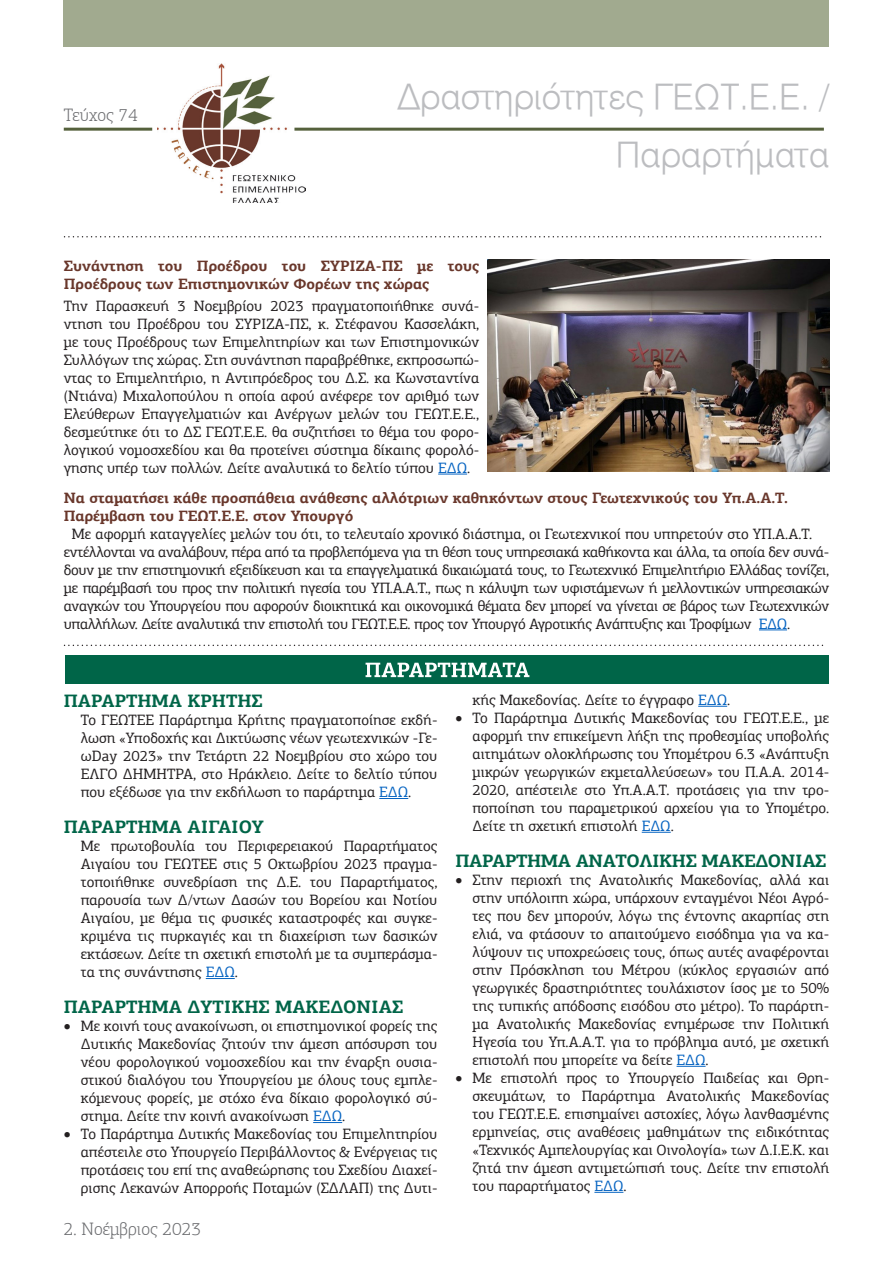
<style>
.page{position:relative;width:893px;height:1263px;background:#fff}
.page>*{position:absolute;margin:0;border:0;box-sizing:border-box;transform-origin:0 0}
.t1{font:34.5px "UN Helvetica Light Normal";color:#bcbdc0}
.t2{font:700 18px "PF Agora Slab Pro";color:#006548}
.t3{font:700 18px "PF Agora Slab Pro";letter-spacing:-.02em;color:#006548}
.t4{font:300 18px "PF Agora Slab Pro";color:#6c6d70}
.t5{font:15px/18px "PF Agora Slab Pro";color:#231f20;text-align:justify}
.t6{font:700 15px/18px "PF Agora Slab Pro";color:#69372b}
.s1{color:#0563c1}
</style>
<div class="page">
<img style="left:157px;top:64px;width:148px;height:139px">
<hr style="left:64px;top:128px;width:88px;height:3px;background:#55613c">
<hr style="left:294px;top:128px;width:530px;height:3px;background:#55613c">
<div style="left:64px;top:0;width:765px;height:47px;background:#a1aa8f"></div>
<svg style="left:65px;top:236px;width:756px;height:1px"></svg>
<svg style="left:65px;top:645px;width:758px;height:1px"></svg>
<div style="left:65px;top:655px;width:764px;height:29px;background:#006548"></div>
<svg style="left:366px;top:663px;width:163px;height:14px"></svg>
<svg style="left:438px;top:474px;width:29px;height:1px"></svg>
<svg style="left:379px;top:798px;width:29px;height:1px"></svg>
<svg style="left:206px;top:978px;width:29px;height:1px"></svg>
<svg style="left:313px;top:1122px;width:29px;height:1px"></svg>
<svg style="left:698px;top:706px;width:29px;height:1px"></svg>
<svg style="left:642px;top:832px;width:29px;height:1px"></svg>
<svg style="left:677px;top:1066px;width:29px;height:1px"></svg>
<svg style="left:594px;top:1192px;width:29px;height:1px"></svg>
<img style="left:488px;top:259px;width:341px;height:213px">
<svg style="left:759px;top:629px;width:28px;height:1px"></svg>
<p class="t4" style="left:64px;top:105px;width:76px">Τεύχος 74</p>
<p class="t1" style="left:397px;top:77px;width:433px">Δραστηριότητες ΓΕΩΤ.Ε.Ε. /</p>
<p class="t1" style="left:616px;top:136px;width:215px">Παραρτήματα</p>
<p class="t6" style="left:64px;top:256px;width:417px">Συνάντηση του Προέδρου του ΣΥΡΙΖΑ-ΠΣ με τους<br>Προέδρους των Επιστημονικών Φορέων της χώρας</p>
<p class="t5" style="left:64px;top:297px;width:417px">Την Παρασκευή 3 Νοεμβρίου 2023 πραγματοποιήθηκε συνά&shy;ντηση του Προέδρου του ΣΥΡΙΖΑ-ΠΣ, κ. Στέφανου Κασσελάκη, με τους Προέδρους των Επιμελητηρίων και των Επιστημονικών Συλλόγων της χώρας. Στη συνάντηση παραβρέθηκε, εκπροσωπώ&shy;ντας το Επιμελητήριο, η Αντιπρόεδρος του Δ.Σ. κα Κωνσταντίνα (Ντιάνα) Μιχαλοπούλου η οποία αφού ανέφερε τον αριθμό των Ελεύθερων Επαγγελματιών και Ανέργων μελών του ΓΕΩΤ.Ε.Ε., δεσμεύτηκε ότι το ΔΣ ΓΕΩΤ.Ε.Ε. θα συζητήσει το θέμα του φορο&shy;λογικού νομοσχεδίου και θα προτείνει σύστημα δίκαιης φορολό&shy;γησης υπέρ των πολλών. Δείτε αναλυτικά το δελτίο τύπου <span class="s1">ΕΔΩ</span>.</p>
<p class="t6" style="left:64px;top:488px;width:726px">Να σταματήσει κάθε προσπάθεια ανάθεσης αλλότριων καθηκόντων στους Γεωτεχνικούς του Υπ.Α.Α.Τ.</p>
<p class="t6" style="left:64px;top:506px;width:291px">Παρέμβαση του ΓΕΩΤ.Ε.Ε. στον Υπουργό</p>
<p class="t5" style="left:72px;top:525px;width:742px">Με αφορμή καταγγελίες μελών του ότι, το τελευταίο χρονικό διάστημα, οι Γεωτεχνικοί που υπηρετούν στο ΥΠ.Α.Α.Τ.</p>
<p class="t5" style="left:64px;top:543px;width:767px">εντέλλονται να αναλάβουν, πέρα από τα προβλεπόμενα για τη θέση τους υπηρεσιακά καθήκοντα και άλλα, τα οποία δεν συνά&shy;δουν με την επιστημονική εξειδίκευση και τα επαγγελματικά δικαιώματά τους, το Γεωτεχνικό Επιμελητήριο Ελλάδας τονίζει, με παρέμβασή του προς την πολιτική ηγεσία του ΥΠ.Α.Α.Τ., πως η κάλυψη των υφιστάμενων ή μελλοντικών υπηρεσιακών αναγκών του Υπουργείου που αφορούν διοικητικά και οικονομικά θέματα δεν μπορεί να γίνεται σε βάρος των Γεωτεχνικών υπαλλήλων. Δείτε αναλυτικά την επιστολή του ΓΕΩΤ.Ε.Ε. προς τον Υπουργό Αγροτικής Ανάπτυξης και Τροφίμων <span class="s1">ΕΔΩ</span>.</p>
<p class="t2" style="left:64px;top:690px;width:200px">ΠΑΡΑΡΤΗΜΑ ΚΡΗΤΗΣ</p>
<p class="t5" style="left:81px;top:711px;width:358px">Το ΓΕΩΤΕΕ Παράρτημα Κρήτης πραγματοποίησε εκδή&shy;λωση «Υποδοχής και Δικτύωσης νέων γεωτεχνικών -Γε&shy;ωDay 2023» την Τετάρτη 22 Νοεμβρίου στο χώρο του ΕΛΓΟ ΔΗΜΗΤΡΑ, στο Ηράκλειο. Δείτε το δελτίο τύπου που εξέδωσε για την εκδήλωση το παράρτημα <span class="s1">ΕΔΩ</span>.</p>
<p class="t2" style="left:64px;top:816px;width:201px">ΠΑΡΑΡΤΗΜΑ ΑΙΓΑΙΟΥ</p>
<p class="t5" style="left:81px;top:837px;width:358px">Με πρωτοβουλία του Περιφερειακού Παραρτήματος Αιγαίου του ΓΕΩΤΕΕ στις 5 Οκτωβρίου 2023 πραγμα&shy;τοποιήθηκε συνεδρίαση της Δ.Ε. του Παραρτήματος, παρουσία των Δ/ντων Δασών του Βορείου και Νοτίου Αιγαίου, με θέμα τις φυσικές καταστροφές και συγκε&shy;κριμένα τις πυρκαγιές και τη διαχείριση των δασικών εκτάσεων. Δείτε τη σχετική επιστολή με τα συμπεράσμα&shy;τα της συνάντησης <span class="s1">ΕΔΩ</span>.</p>
<p class="t2" style="left:64px;top:996px;width:341px">ΠΑΡΑΡΤΗΜΑ ΔΥΤΙΚΗΣ ΜΑΚΕΔΟΝΙΑΣ</p>
<p class="t5" style="left:81px;top:1017px;width:358px;text-indent:-17px">• Με κοινή τους ανακοίνωση, οι επιστημονικοί φορείς της Δυτικής Μακεδονίας ζητούν την άμεση απόσυρση του νέου φορολογικού νομοσχεδίου και την έναρξη ουσια&shy;στικού διαλόγου του Υπουργείου με όλους τους εμπλε&shy;κόμενους φορείς, με στόχο ένα δίκαιο φορολογικό σύ&shy;στημα. Δείτε την κοινή ανακοίνωση <span class="s1">ΕΔΩ</span>.</p>
<p class="t5" style="left:81px;top:1125px;width:358px;text-indent:-17px">• Το Παράρτημα Δυτικής Μακεδονίας του Επιμελητηρίου απέστειλε στο Υπουργείο Περιβάλλοντος &amp; Ενέργειας τις προτάσεις του επί της αναθεώρησης του Σχεδίου Διαχεί&shy;ρισης Λεκανών Απορροής Ποταμών (ΣΔΛΑΠ) της Δυτι-</p>
<p class="t4" style="left:64px;top:1218px;width:139px">2. Νοέμβριος 2023</p>
<p class="t5" style="left:472px;top:691px;width:259px">κής Μακεδονίας. Δείτε το έγγραφο <span class="s1">ΕΔΩ</span>.</p>
<p class="t5" style="left:472px;top:709px;width:358px;text-indent:-17px">• Το Παράρτημα Δυτικής Μακεδονίας του ΓΕΩΤ.Ε.Ε., με αφορμή την επικείμενη λήξη της προθεσμίας υποβολής αιτημάτων ολοκλήρωσης του Υπομέτρου 6.3 «Ανάπτυξη μικρών γεωργικών εκμεταλλεύσεων» του Π.Α.Α. 2014- 2020, απέστειλε στο Υπ.Α.Α.Τ. προτάσεις για την τρο&shy;ποποίηση του παραμετρικού αρχείου για το Υπομέτρο.<br>Δείτε τη σχετική επιστολή <span class="s1">ΕΔΩ</span>.</p>
<p class="t3" style="left:455px;top:849px;width:372px">ΠΑΡΑΡΤΗΜΑ ΑΝΑΤΟΛΙΚΗΣ ΜΑΚΕΔΟΝΙΑΣ</p>
<p class="t5" style="left:472px;top:871px;width:358px;text-indent:-17px">• Στην περιοχή της Ανατολικής Μακεδονίας, αλλά και στην υπόλοιπη χώρα, υπάρχουν ενταγμένοι Νέοι Αγρό&shy;τες που δεν μπορούν, λόγω της έντονης ακαρπίας στη ελιά, να φτάσουν το απαιτούμενο εισόδημα για να κα&shy;λύψουν τις υποχρεώσεις τους, όπως αυτές αναφέρονται στην Πρόσκληση του Μέτρου (κύκλος εργασιών από γεωργικές δραστηριότητες τουλάχιστον ίσος με το 50% της τυπικής απόδοσης εισόδου στο μέτρο). Το παράρτη&shy;μα Ανατολικής Μακεδονίας ενημέρωσε την Πολιτική Ηγεσία του Υπ.Α.Α.Τ. για το πρόβλημα αυτό, με σχετική επιστολή που μπορείτε να δείτε <span class="s1">ΕΔΩ</span>.</p>
<p class="t5" style="left:472px;top:1069px;width:358px;text-indent:-17px">• Με επιστολή προς το Υπουργείο Παιδείας και Θρη&shy;σκευμάτων, το Παράρτημα Ανατολικής Μακεδονίας του ΓΕΩΤ.Ε.Ε. επισημαίνει αστοχίες, λόγω λανθασμένης ερμηνείας, στις αναθέσεις μαθημάτων της ειδικότητας «Τεχνικός Αμπελουργίας και Οινολογία» των Δ.Ι.Ε.Κ. και ζητά την άμεση αντιμετώπισή τους. Δείτε την επιστολή του παραρτήματος <span class="s1">ΕΔΩ</span>.</p>
</div>
